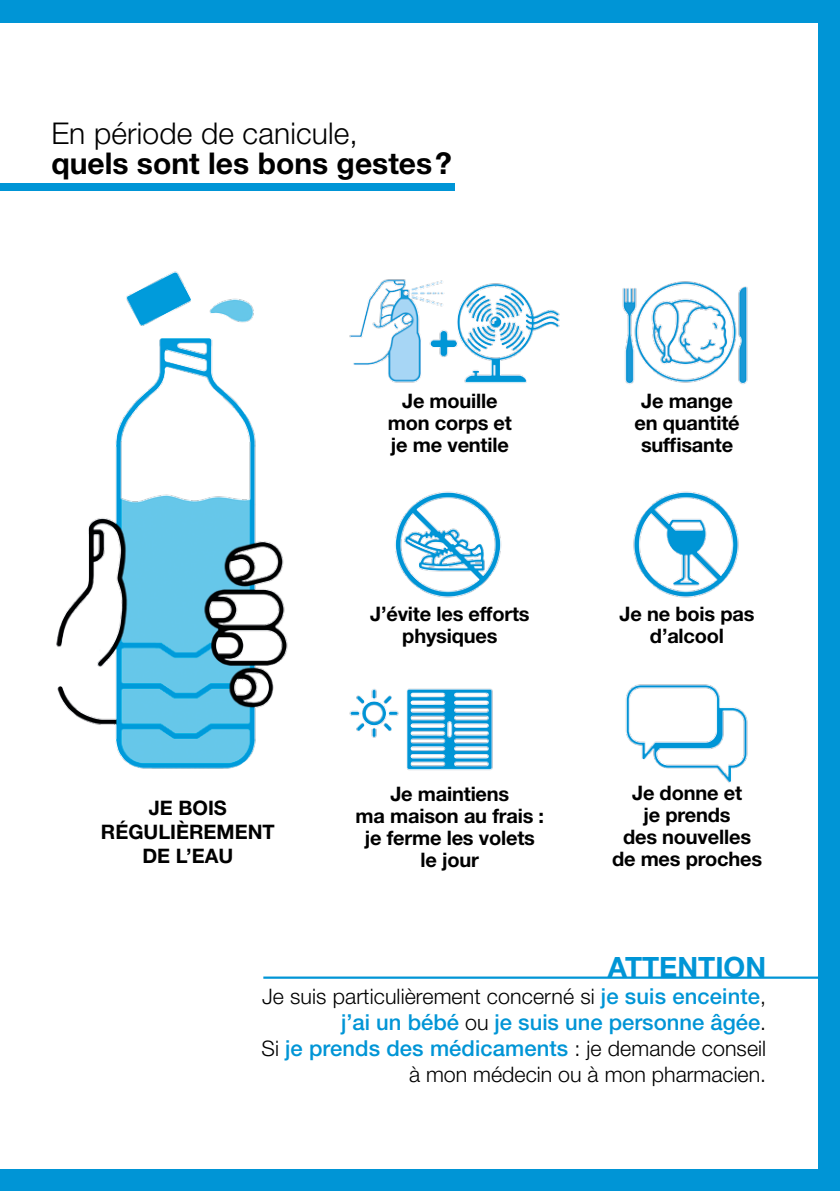
<style>
.page{position:relative;width:840px;height:1191px;background:#fff}
.page>*{position:absolute;margin:0;border:0;box-sizing:border-box;transform-origin:0 0}
.t1{font:700 30px "Helvetica Neue LT Std";color:#000}
.t2{font:300 30px "Helvetica Neue LT Std";letter-spacing:.005em;color:#000}
.t3{font:700 28px "Helvetica Neue LT Std";color:#0095d6}
.t4{font:500 22px/26.4px "Helvetica Neue LT Std";color:#0095d6;text-align:right}
.t5{font:300 21.4px "Helvetica Neue LT Std";letter-spacing:.005em;color:#000}
.t6{font:700 20px/22px "Helvetica Neue LT Std";letter-spacing:-.01em;color:#000;text-align:center}
.s1{font-weight:500;font-size:22px;color:#0095d6}
.s2{font-weight:300;font-size:21.4px;color:#000}
</style>
<div class="page">
<div style="left:0;top:0;width:839px;height:1191px;background:#0095d6"></div>
<div style="left:0;top:23px;width:816px;height:1145px;background:#fff"></div>
<div style="left:0;top:183px;width:454px;height:7px;background:#0095d6"></div>
<hr style="left:263px;top:976px;width:557px;height:2px;background:#0095d6">
<img style="left:633px;top:491px;width:106px;height:107px">
<img style="left:395px;top:491px;width:107px;height:107px">
<img style="left:622px;top:281px;width:126px;height:103px">
<img style="left:625px;top:684px;width:123px;height:99px">
<img style="left:349px;top:688px;width:144px;height:82px">
<img style="left:457px;top:283px;width:103px;height:100px">
<img style="left:349px;top:279px;width:95px;height:104px">
<img style="left:425px;top:326px;width:38px;height:43px">
<img style="left:56px;top:271px;width:232px;height:498px">
<h1 class="t2" style="left:51px;top:115px;width:308px">En période de canicule,</h1>
<h1 class="t1" style="left:51px;top:144px;width:402px">quels sont les bons gestes?</h1>
<p class="t6" style="left:387px;top:390px;width:126px">Je mouille mon corps et je me ventile</p>
<p class="t6" style="left:634px;top:390px;width:107px">Je mange en quantité suffisante</p>
<p class="t6" style="left:101px;top:795px;width:175px;line-height:24px">JE BOIS<br>RÉGULIÈREMENT<br>DE L’EAU</p>
<p class="t6" style="left:370px;top:603px;width:161px">J’évite les efforts physiques</p>
<p class="t6" style="left:355px;top:782px;width:190px">Je maintiens<br>ma maison au frais : je ferme les volets le jour</p>
<p class="t6" style="left:619px;top:603px;width:136px">Je ne bois pas d’alcool</p>
<p class="t6" style="left:611px;top:781px;width:151px">Je donne et<br>je prends<br>des nouvelles de mes proches</p>
<h2 class="t3" style="left:607px;top:949px;width:160px">ATTENTION</h2>
<p class="t5" style="left:262px;top:982px;width:505px">Je suis particulièrement concerné si <span class="s1">je suis enceinte</span>,</p>
<p class="t4" style="left:261px;top:1008px;width:506px">j’ai un bébé <span class="s2">ou</span> je suis une personne âgée<span class="s2">.<br>Si</span> je prends des médicaments <span class="s2">: je demande conseil</span></p>
<p class="t5" style="left:409px;top:1061px;width:358px">à mon médecin ou à mon pharmacien.</p>
</div>
